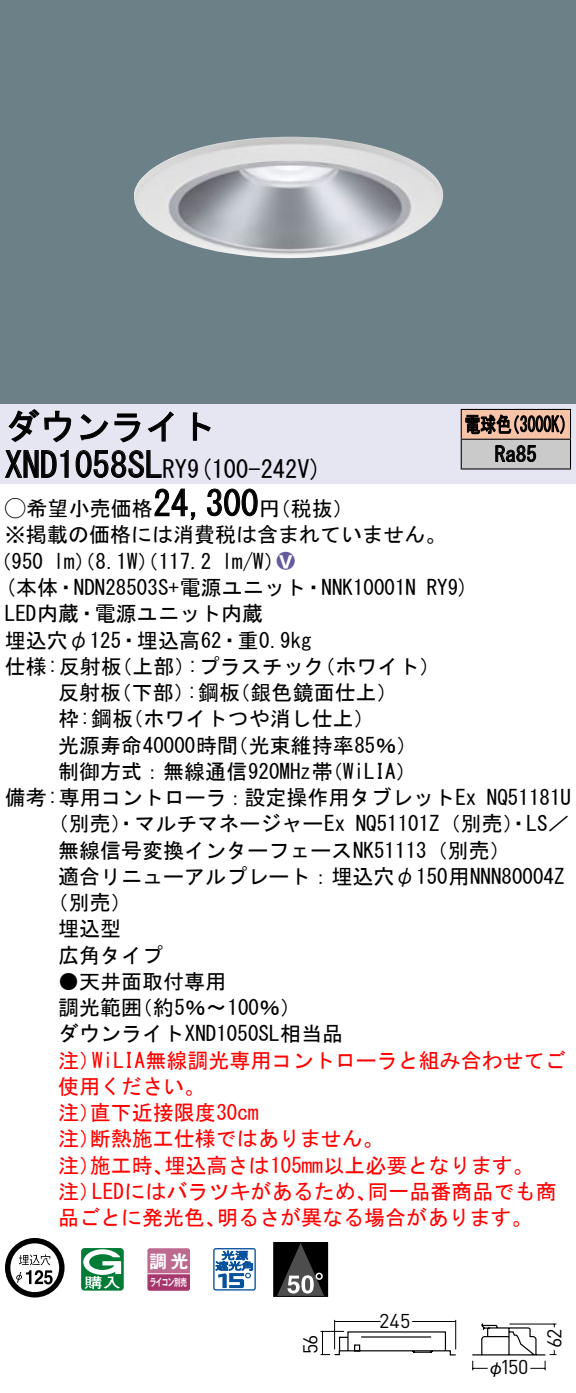
<style>
.page{position:relative;width:576px;height:1393px;background:#fff}
.page>*{position:absolute;margin:0;border:0;box-sizing:border-box;transform-origin:0 0}
.t1{font:35px "MS Gothic";color:#000}
.t2{font:24.5px "MS Gothic";color:#000}
.t3{font:21px/26.2px "MS Gothic";color:#000}
.t4{font:21px/26.2px "MS Gothic";color:#f00}
.t5{font:21px/29.8px "MS Gothic";color:#000;scale:.75 1}
.t6{font:21px "Ford Classification 1";color:#635aa0}
.t7{font:19.95px "DINOT";letter-spacing:-.02em;color:#000}
.t8{font:17.5px "Gothic MB101 Pro De Bold 90 pv RKSJ H";color:#fff}
.t9{font:17.5px "Gothic BBB Pro Medium 90 pv RKSJ H";color:#000}
.t10{font:10.15px "Gothic MB101 Pro De Bold 90 pv RKSJ H";letter-spacing:-.05em;color:#fff;scale:.65 1}
.s1{font-size:24.5px}
.s2{font-family:"Ford Classification 1"}
.s3{color:#fff}
</style>
<div class="page">
<div style="left:0;top:0;width:575px;height:404px;background:#6c8087"></div>
<img style="left:134px;top:137px;width:310px;height:121px">
<div style="left:0;top:404px;width:575px;height:79px;background:#e6e5f2"></div>
<svg style="left:8px;top:409px;width:64px;height:34px"></svg>
<svg style="left:80px;top:413px;width:60px;height:30px"></svg>
<svg style="left:147px;top:411px;width:26px;height:31px"></svg>
<svg style="left:192px;top:412px;width:19px;height:29px"></svg>
<svg style="left:5px;top:450px;width:64px;height:28px"></svg>
<svg style="left:75px;top:450px;width:87px;height:28px"></svg>
<svg style="left:154px;top:488px;width:42px;height:32px"></svg>
<svg style="left:207px;top:488px;width:51px;height:29px"></svg>
<svg style="left:5px;top:1238px;width:59px;height:59px"></svg>
<svg style="left:81px;top:1248px;width:43px;height:42px"></svg>
<svg style="left:147px;top:1248px;width:43px;height:43px;background:#b55a85"></svg>
<hr style="left:147px;top:1273px;width:43px;height:1px;background:#fff">
<svg style="left:213px;top:1248px;width:43px;height:42px"></svg>
<div style="left:273px;top:1242px;width:54px;height:54px;background:#000"></div>
<svg style="left:277px;top:1244px;width:47px;height:51px"></svg>
<div style="left:273px;top:1242px;width:55px;height:55px;border:1px solid #000"></div>
<div style="left:461px;top:409px;width:109px;height:30px;background:#f7c4a7"></div>
<div style="left:461px;top:439px;width:109px;height:30px;background:#cacaca"></div>
<hr style="left:460px;top:409px;width:110px;height:1px;background:#000">
<hr style="left:569px;top:410px;width:2px;height:29px;background:#000">
<hr style="left:460px;top:439px;width:110px;height:1px;background:#000">
<hr style="left:569px;top:440px;width:2px;height:28px;background:#000">
<hr style="left:460px;top:468px;width:110px;height:2px;background:#000">
<svg style="left:460px;top:410px;width:104px;height:58px"></svg>
<svg style="left:472px;top:1323px;width:85px;height:48px"></svg>
<svg style="left:320px;top:1319px;width:136px;height:37px"></svg>
<h1 class="t1" style="left:5px;top:409px;width:212px">ダウンライト</h1>
<p class="t2" style="left:187px;top:456px;width:136px">(9 100-242 (V</p>
<h1 class="t1" style="left:5px;top:447px;width:184px">XND1058SL<span class="s1">RY</span></h1>
<h1 class="t1" style="left:153px;top:486px;width:106px">24,300</h1>
<p class="t3" style="left:5px;top:495px;width:442px"><span class="s2">A</span>希望小売価格<br>※掲載の価格には消費税は含まれていません。</p>
<p class="t6" style="left:277px;top:550px;width:19px">2<span class="s3">8</span></p>
<p class="t3" style="left:259px;top:495px;width:96px">（円税抜(</p>
<p class="t3" style="left:222px;top:548px;width:64px">l m (W/</p>
<p class="t3" style="left:-9px;top:548px;width:54px">（950</p>
<p class="t3" style="left:54px;top:548px;width:159px">lm）（8.1 ）（W 117.2</p>
<p class="t5" style="left:494px;top:409px;width:57px;text-indent:-30px">電球色<br>Ra85</p>
<p class="t5" style="left:504px;top:409px;width:96px">（3000 (K</p>
<p class="t3" style="left:5px;top:574px;width:412px">(本体・NDN28503 +S 電源ユニット・NNK10001N</p>
<p class="t3" style="left:5px;top:600px;width:259px">LED内蔵・電源ユニット内蔵</p>
<p class="t3" style="left:5px;top:627px;width:308px">埋込穴φ125・埋込高62・重0.9kg</p>
<p class="t3" style="left:314px;top:653px;width:127px">（ホワイト(</p>
<p class="t3" style="left:426px;top:574px;width:44px">RY (9</p>
<p class="t3" style="left:187px;top:653px;width:139px">:プラスチック</p>
<p class="t3" style="left:5px;top:653px;width:118px">仕様:反射板</p>
<p class="t3" style="left:111px;top:653px;width:85px">（上部）</p>
<p class="t3" style="left:58px;top:679px;width:65px">反射板</p>
<p class="t3" style="left:111px;top:679px;width:85px">（下部）</p>
<p class="t3" style="left:229px;top:679px;width:170px">（銀色鏡面仕上(</p>
<p class="t3" style="left:187px;top:679px;width:55px">:鋼板</p>
<p class="t3" style="left:58px;top:705px;width:76px">枠:鋼板</p>
<p class="t3" style="left:122px;top:705px;width:254px">（ホワイトつや消し仕上(</p>
<p class="t3" style="left:58px;top:732px;width:181px">光源寿命40000時間</p>
<p class="t3" style="left:227px;top:732px;width:191px">（光束維持率85％(</p>
<p class="t3" style="left:58px;top:758px;width:276px">制御方式：無線通信920MHz帯</p>
<p class="t3" style="left:322px;top:758px;width:96px">（WiLIA(</p>
<p class="t3" style="left:355px;top:784px;width:215px;text-indent:-350px">備考:専用コントローラ：設定操作用タブレットEx<br>NQ51101 （Z 別売）・LS／</p>
<p class="t3" style="left:486px;top:784px;width:85px">NQ51181U</p>
<p class="t3" style="left:48px;top:810px;width:299px">（別売）・マルチマネージャーEx</p>
<p class="t3" style="left:58px;top:837px;width:454px">無線信号変換インターフェースNK51113（別売(</p>
<p class="t3" style="left:58px;top:863px;width:507px">適合リニューアルプレート：埋込穴φ150用NNN80004Z</p>
<p class="t3" style="left:48px;top:889px;width:85px">（別売(</p>
<p class="t3" style="left:58px;top:915px;width:64px">埋込型</p>
<p class="t3" style="left:58px;top:942px;width:106px">広角タイプ</p>
<p class="t3" style="left:132px;top:968px;width:171px;text-indent:-73px">●天井面取付専用<br>（約5％〜100％(</p>
<p class="t3" style="left:58px;top:994px;width:286px">調光範囲<br>ダウンライトXND1050SL相当品</p>
<p class="t4" style="left:92px;top:1047px;width:475px">WiLIA無線調光専用コントローラと組み合わせてご</p>
<p class="t4" style="left:58px;top:1047px;width:43px">注）</p>
<p class="t4" style="left:58px;top:1073px;width:148px">使用ください。</p>
<p class="t4" style="left:90px;top:1099px;width:170px">直下近接限度30cm</p>
<p class="t4" style="left:90px;top:1099px;width:295px;text-indent:-32px">注）<br>断熱施工仕様ではありません。</p>
<p class="t4" style="left:58px;top:1125px;width:43px">注）</p>
<p class="t4" style="left:164px;top:1152px;width:370px">埋込高さは105mm以上必要となります。</p>
<p class="t4" style="left:90px;top:1152px;width:85px">施工時、</p>
<p class="t4" style="left:58px;top:1152px;width:43px">注）</p>
<p class="t4" style="left:92px;top:1178px;width:286px">LEDにはバラツキがあるため、</p>
<p class="t4" style="left:367px;top:1178px;width:190px">同一品番商品でも商</p>
<p class="t4" style="left:58px;top:1178px;width:43px">注）</p>
<p class="t4" style="left:58px;top:1204px;width:169px">品ごとに発光色、</p>
<p class="t4" style="left:217px;top:1204px;width:317px">明るさが異なる場合があります。</p>
<p class="t8" style="left:149px;top:1246px;width:41px">調光</p>
<p class="t10" style="left:150px;top:1274px;width:59px">ライコン別売</p>
<p class="t7" style="left:296px;top:1354px;width:22px;rotate:-90deg">56</p>
<p class="t7" style="left:379px;top:1307px;width:33px">245</p>
<p class="t7" style="left:500px;top:1353px;width:30px">150</p>
<p class="t9" style="left:487px;top:1353px;width:19px">φ</p>
<p class="t7" style="left:540px;top:1348px;width:21px;rotate:-90deg">62</p>
</div>
